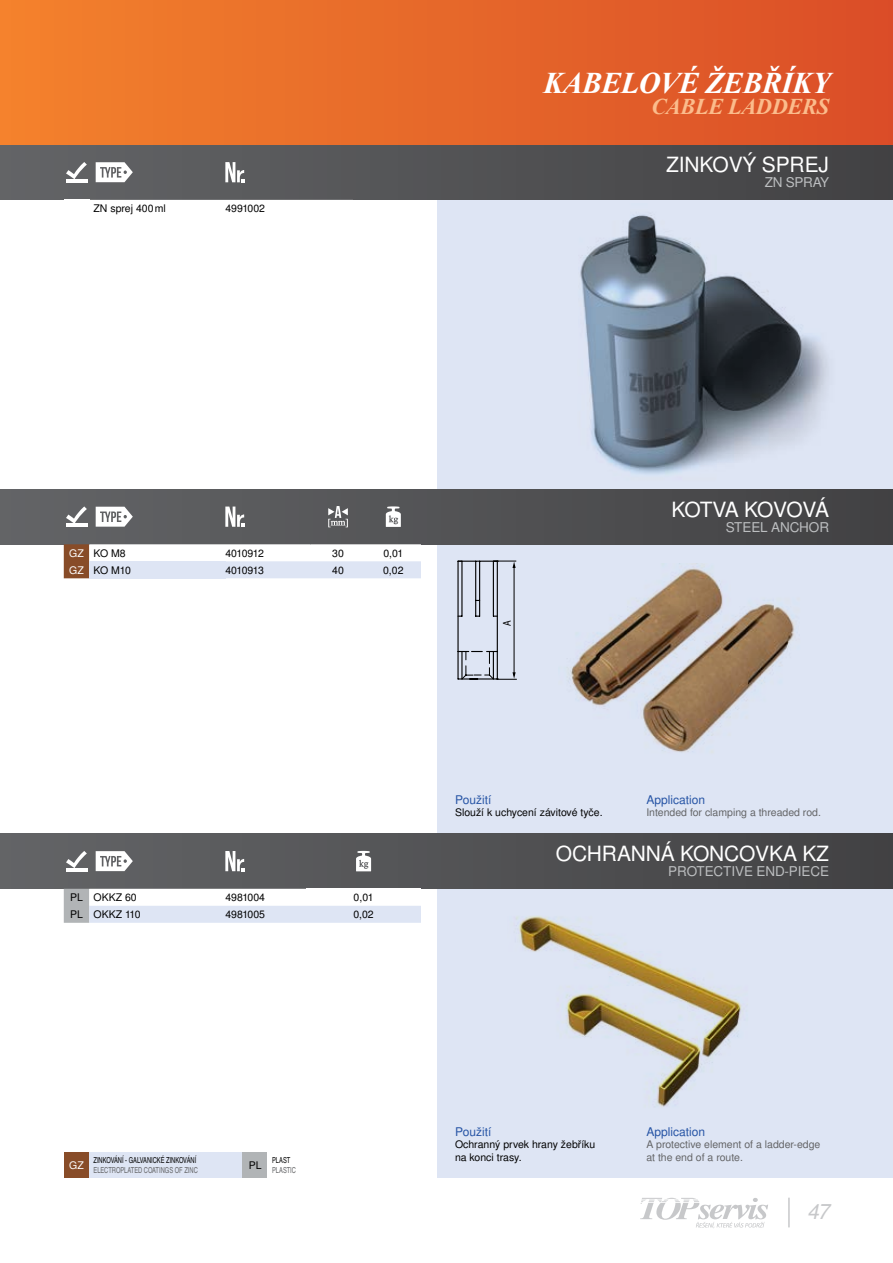
<style>
.page{position:relative;width:893px;height:1263px;background:#fff}
.page>*{position:absolute;margin:0;border:0;box-sizing:border-box;transform-origin:0 0}
.t1{font:italic 700 30px "Times New Roman";letter-spacing:-.02em;color:#fff}
.t2{font:italic 700 22.5px "Times New Roman";letter-spacing:-.02em;color:#fbbc8c}
.t3{font:21px "Nimbus Sans LOT";color:#fff}
.t4{font:italic 21px "Nimbus Sans LOT";color:#c7c8ca}
.t5{font:13.5px "Nimbus Sans LOT";letter-spacing:-.02em;color:#bcbec0}
.t6{font:12px "Nimbus Sans LOT";color:#2654a5}
.t7{font:10.5px/12.6px "Nimbus Sans LOT";color:#000}
.t8{font:10.5px/12.6px "Nimbus Sans LOT";color:#636466}
.t9{font:10.5px "Nimbus Sans LOT";letter-spacing:-.045em;color:#000}
.t10{font:10.5px "Nimbus Sans LOT";color:#fff}
.t11{font:10.5px "Nimbus Sans LOT";color:#000;scale:.8 1}
.t12{font:condensed 8.25px "Nimbus Sans LOT";color:#000;scale:.85 1}
.t13{font:condensed 8.25px "Nimbus Sans LOT";color:#636466;scale:.85 1}
.s1{color:#fff}
</style>
<div class="page">
<hr style="left:788px;top:1198px;width:2px;height:29px;background:#c7c8ca">
<svg style="left:640px;top:1198px;width:128px;height:30px"></svg>
<div style="left:438px;top:200px;width:455px;height:978px;background:#dee5f4"></div>
<img style="left:580px;top:215px;width:249px;height:260px">
<div style="left:0;top:145px;width:893px;height:55px;background:linear-gradient(to right,#636567,#424243)"></div>
<div style="left:0;top:489px;width:893px;height:55px;background:linear-gradient(to right,#636567,#424243)"></div>
<div style="left:0;top:833px;width:893px;height:56px;background:linear-gradient(to right,#656668,#424143)"></div>
<svg style="left:64px;top:544px;width:357px;height:34px"></svg>
<hr style="left:66px;top:524px;width:21px;height:3px;background:#fff">
<svg style="left:66px;top:506px;width:21px;height:18px"></svg>
<svg style="left:96px;top:507px;width:37px;height:20px"></svg>
<svg style="left:225px;top:506px;width:20px;height:21px"></svg>
<svg style="left:328px;top:506px;width:20px;height:21px"></svg>
<svg style="left:386px;top:506px;width:15px;height:21px"></svg>
<svg style="left:64px;top:889px;width:357px;height:34px"></svg>
<hr style="left:66px;top:868px;width:21px;height:3px;background:#fff">
<svg style="left:66px;top:851px;width:21px;height:17px"></svg>
<svg style="left:96px;top:851px;width:37px;height:20px"></svg>
<svg style="left:225px;top:851px;width:20px;height:20px"></svg>
<svg style="left:356px;top:851px;width:15px;height:20px"></svg>
<hr style="left:66px;top:179px;width:21px;height:3px;background:#fff">
<svg style="left:66px;top:162px;width:21px;height:17px"></svg>
<svg style="left:96px;top:162px;width:37px;height:20px"></svg>
<svg style="left:225px;top:162px;width:20px;height:20px"></svg>
<svg style="left:554px;top:536px;width:301px;height:28px"></svg>
<img style="left:567px;top:564px;width:228px;height:189px">
<hr style="left:514px;top:566px;width:1px;height:109px;background:#000">
<hr style="left:458px;top:561px;width:39px;height:1px;background:#000">
<hr style="left:497px;top:561px;width:1px;height:118px;background:#000">
<hr style="left:457px;top:561px;width:2px;height:118px;background:#000">
<hr style="left:475px;top:561px;width:1px;height:55px;background:#000">
<hr style="left:479px;top:561px;width:1px;height:55px;background:#000">
<hr style="left:493px;top:561px;width:1px;height:55px;background:#000">
<hr style="left:461px;top:561px;width:1px;height:55px;background:#000">
<svg style="left:493px;top:561px;width:23px;height:7px"></svg>
<svg style="left:458px;top:651px;width:58px;height:29px"></svg>
<img style="left:516px;top:916px;width:227px;height:191px">
<div style="left:0;top:0;width:893px;height:145px;background:linear-gradient(to right,#f3822c,#da4d28)"></div>
<hr style="left:0;top:0;width:1px;height:145px;background:#f5822d">
<div style="left:64px;top:1152px;width:25px;height:26px;background:#884c28"></div>
<div style="left:89px;top:1152px;width:153px;height:26px;background:#dee5f4"></div>
<div style="left:242px;top:1152px;width:26px;height:26px;background:#b1b4b6"></div>
<p class="t7" style="left:94px;top:202px;width:74px">ZN sprej 400ml</p>
<p class="t7" style="left:225px;top:202px;width:41px">4991002</p>
<h1 class="t1" style="left:543px;top:62px;width:288px">KABELOVÉ ŽEBŘÍKY</h1>
<h2 class="t2" style="left:651px;top:90px;width:179px">CABLE LADDERS</h2>
<h3 class="t3" style="left:666px;top:152px;width:14px">zinkový</h3>
<h3 class="t3" style="left:762px;top:152px;width:14px">sprej</h3>
<p class="t5" style="left:765px;top:174px;width:66px">ZN SPRAY</p>
<p class="t7" style="left:69px;top:547px;width:58px"><span class="s1">GZ</span> KO M8</p>
<p class="t9" style="left:225px;top:547px;width:40px">4010912</p>
<p class="t7" style="left:332px;top:547px;width:13px">30</p>
<p class="t7" style="left:383px;top:547px;width:21px">0,01</p>
<p class="t7" style="left:69px;top:564px;width:63px"><span class="s1">GZ</span> KO M10</p>
<p class="t9" style="left:225px;top:564px;width:40px">4010913</p>
<p class="t7" style="left:332px;top:564px;width:13px">40</p>
<p class="t7" style="left:383px;top:564px;width:22px">0,02</p>
<p class="t11" style="left:501px;top:626px;width:9px;rotate:-90deg">A</p>
<h3 class="t3" style="left:671px;top:497px;width:15px">kotva</h3>
<h3 class="t3" style="left:744px;top:497px;width:15px">kovová</h3>
<p class="t5" style="left:726px;top:519px;width:10px">steel</p>
<p class="t5" style="left:771px;top:519px;width:11px">anchor</p>
<p class="t7" style="left:70px;top:891px;width:68px">PL OKKZ 60</p>
<p class="t7" style="left:225px;top:891px;width:41px">4981004</p>
<p class="t7" style="left:354px;top:891px;width:21px">0,01</p>
<p class="t7" style="left:70px;top:908px;width:72px">PL OKKZ 110</p>
<p class="t7" style="left:225px;top:908px;width:41px">4981005</p>
<p class="t7" style="left:353px;top:908px;width:22px">0,02</p>
<p class="t6" style="left:455px;top:792px;width:38px">Použití</p>
<p class="t7" style="left:455px;top:807px;width:149px">Slouží k uchycení závitové tyče.</p>
<p class="t6" style="left:646px;top:792px;width:60px">Application</p>
<p class="t8" style="left:646px;top:807px;width:176px">Intended for clamping a threaded rod.</p>
<h3 class="t3" style="left:556px;top:841px;width:32px">Ochranná</h3>
<h3 class="t3" style="left:680px;top:841px;width:16px">koncovka</h3>
<h3 class="t3" style="left:802px;top:841px;width:26px">Kz</h3>
<p class="t5" style="left:668px;top:863px;width:19px">Protective</p>
<p class="t5" style="left:756px;top:863px;width:10px">end</p>
<p class="t5" style="left:785px;top:863px;width:13px">-piece</p>
<p class="t10" style="left:69px;top:1159px;width:16px">GZ</p>
<p class="t12" style="left:94px;top:1155px;width:122px">ZINKOVÁNÍ - GALVANICKÉ ZINKOVÁNÍ</p>
<p class="t13" style="left:94px;top:1165px;width:124px">ELECTROPLATED COATINGS OF ZINC</p>
<p class="t7" style="left:249px;top:1159px;width:14px">PL</p>
<p class="t12" style="left:272px;top:1155px;width:23px">PLAST</p>
<p class="t13" style="left:272px;top:1165px;width:30px">PLASTIC</p>
<p class="t6" style="left:455px;top:1124px;width:38px">Použití</p>
<p class="t7" style="left:455px;top:1138px;width:142px">Ochranný prvek hrany žebříku na konci trasy.</p>
<p class="t6" style="left:646px;top:1124px;width:60px">Application</p>
<p class="t8" style="left:646px;top:1138px;width:176px">A protective element of a ladder-edge at the end of a route.</p>
<h3 class="t4" style="left:807px;top:1199px;width:23px">47</h3>
</div>
